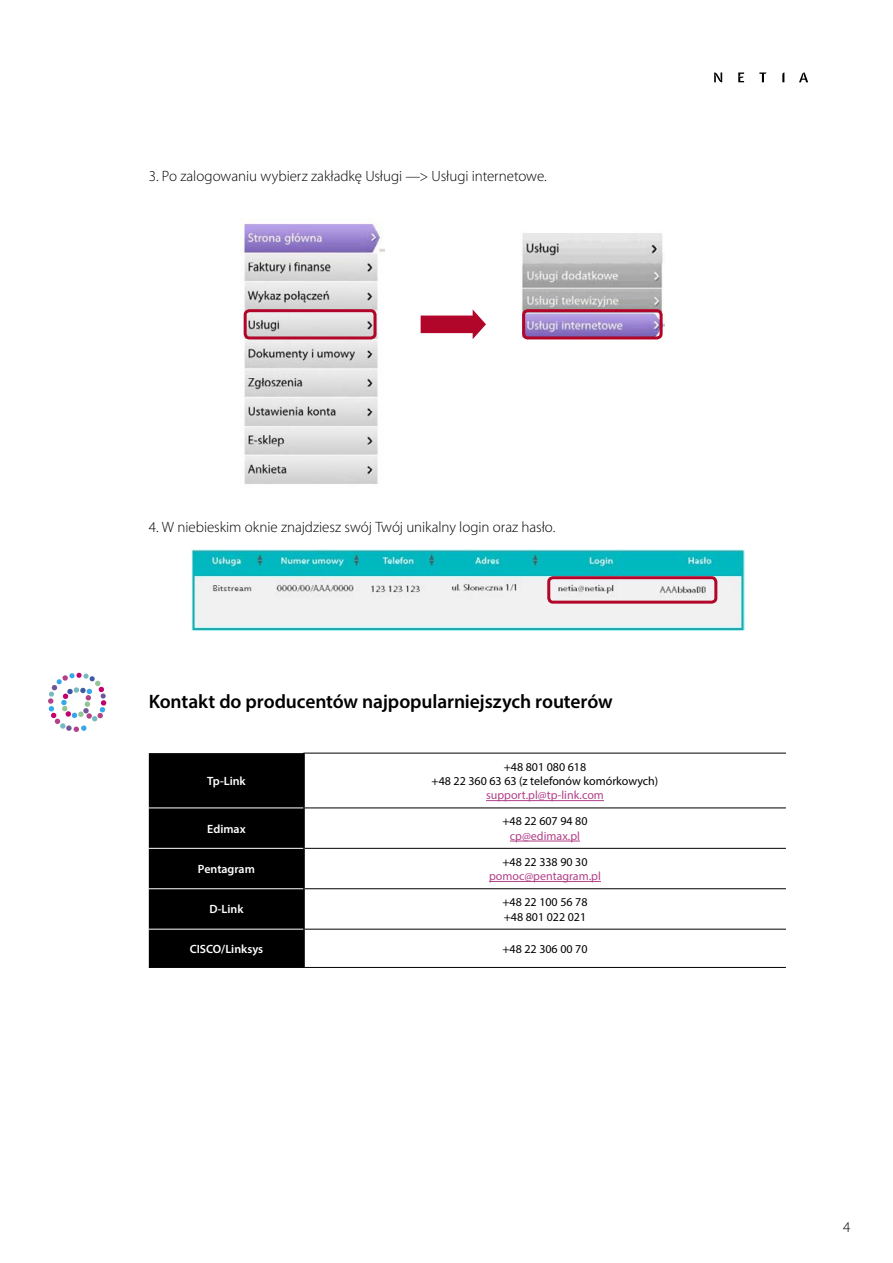
<style>
.page{position:relative;width:893px;height:1263px;background:#fff}
.page>*{position:absolute;margin:0;border:0;box-sizing:border-box;transform-origin:0 0}
.t1{font:600 19.5px "Myriad Pro";letter-spacing:-.005em;color:#000}
.t2{font:300 15px "Myriad Pro";letter-spacing:-.005em;color:#000}
.t3{font:12px/14.4px "Myriad Pro";color:#000;text-align:center}
.t4{font:12px "Myriad Pro";color:#b14189}
.t5{font:600 12px "Myriad Pro";color:#fff}
</style>
<div class="page">
<svg style="left:738px;top:73px;width:6px;height:9px"></svg>
<svg style="left:782px;top:72px;width:2px;height:10px"></svg>
<svg style="left:799px;top:73px;width:9px;height:9px"></svg>
<svg style="left:714px;top:72px;width:8px;height:10px"></svg>
<svg style="left:759px;top:73px;width:7px;height:9px"></svg>
<div style="left:149px;top:753px;width:154px;height:214px;background:#000"></div>
<hr style="left:305px;top:848px;width:481px;height:1px;background:#000">
<hr style="left:305px;top:888px;width:481px;height:1px;background:#000">
<hr style="left:304px;top:967px;width:482px;height:1px;background:#000">
<hr style="left:303px;top:808px;width:2px;height:40px;background:#000">
<hr style="left:303px;top:848px;width:2px;height:41px;background:#000">
<hr style="left:303px;top:889px;width:2px;height:40px;background:#000">
<hr style="left:303px;top:929px;width:2px;height:38px;background:#000">
<hr style="left:303px;top:753px;width:2px;height:55px;background:#000">
<hr style="left:303px;top:753px;width:483px;height:1px;background:#000">
<hr style="left:149px;top:848px;width:154px;height:1px;background:#fff">
<hr style="left:149px;top:888px;width:154px;height:1px;background:#fff">
<hr style="left:149px;top:967px;width:155px;height:1px;background:#000">
<hr style="left:149px;top:808px;width:154px;height:1px;background:#fff">
<hr style="left:305px;top:808px;width:481px;height:1px;background:#000">
<hr style="left:149px;top:929px;width:154px;height:1px;background:#fff">
<hr style="left:305px;top:929px;width:481px;height:1px;background:#000">
<hr style="left:486px;top:800px;width:118px;height:1px;background:#b14189">
<hr style="left:510px;top:841px;width:70px;height:1px;background:#b14189">
<hr style="left:489px;top:881px;width:112px;height:1px;background:#b14189">
<img style="left:242px;top:223px;width:143px;height:261px">
<div style="left:244px;top:309px;width:132px;height:30px;border:3px solid #b1052a;border-radius:4px"></div>
<svg style="left:421px;top:309px;width:65px;height:30px"></svg>
<img style="left:521px;top:233px;width:144px;height:105px">
<div style="left:522px;top:309px;width:141px;height:30px;border:3px solid #b1052a;border-radius:4px"></div>
<img style="left:191px;top:549px;width:553px;height:82px">
<svg style="left:48px;top:672px;width:59px;height:60px"></svg>
<div style="left:547px;top:576px;width:170px;height:28px;border:3px solid #b1052a;border-radius:4px"></div>
<p class="t2" style="left:149px;top:167px;width:399px">3. Po zalogowaniu wybierz zakładkę Usługi —&gt; Usługi internetowe.</p>
<p class="t2" style="left:149px;top:518px;width:408px">4. W niebieskim oknie znajdziesz swój Twój unikalny login oraz hasło.</p>
<h1 class="t1" style="left:149px;top:689px;width:465px">Kontakt do producentów najpopularniejszych routerów</h1>
<p class="t5" style="left:207px;top:773px;width:40px">Tp-Link</p>
<p class="t5" style="left:207px;top:821px;width:40px">Edimax</p>
<p class="t5" style="left:198px;top:861px;width:58px">Pentagram</p>
<p class="t3" style="left:432px;top:759px;width:228px">+48 801 080 618<br>+48 22 360 63 63 (z telefonów komórkowych)</p>
<p class="t4" style="left:486px;top:788px;width:119px">support.pl@tp-link.com</p>
<p class="t3" style="left:502px;top:814px;width:87px">+48 22 607 94 80</p>
<p class="t4" style="left:510px;top:828px;width:72px">cp@edimax.pl</p>
<p class="t3" style="left:502px;top:854px;width:87px">+48 22 338 90 30</p>
<p class="t4" style="left:489px;top:869px;width:113px">pomoc@pentagram.pl</p>
<p class="t5" style="left:209px;top:902px;width:36px">D-Link</p>
<p class="t3" style="left:502px;top:895px;width:87px;text-align:left">+48 22 100 56 78 +48 801 022 021</p>
<p class="t5" style="left:190px;top:941px;width:75px">CISCO/Linksys</p>
<p class="t3" style="left:502px;top:941px;width:87px">+48 22 306 00 70</p>
<p class="t2" style="left:843px;top:1218px;width:9px">4</p>
</div>
